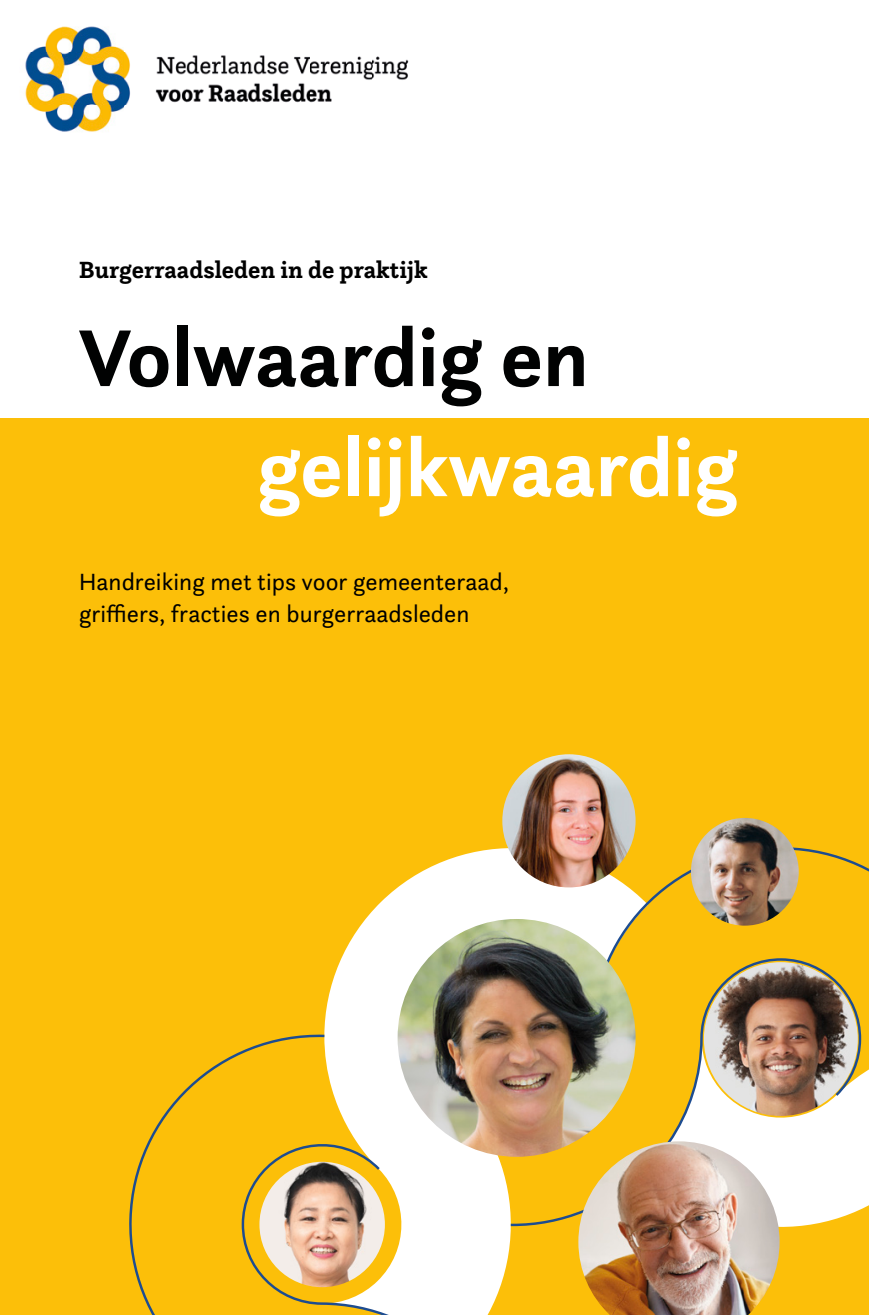
<style>
.page{position:relative;width:869px;height:1315px;background:#fff}
.page>*{position:absolute;margin:0;border:0;box-sizing:border-box;transform-origin:0 0}
.t1{font:700 84px "Questa Sans";color:#fff}
.t2{font:700 84px "Questa Sans";color:#010202}
.t3{font:24.5px/31.5px "Questa Sans";color:#000}
.t4{font:700 24.5px "Questa Slab";color:#000}
</style>
<div class="page">
<div style="left:0;top:418px;width:868px;height:897px;background:#fcbf09"></div>
<img style="left:25px;top:26px;width:384px;height:106px">
<svg style="left:324px;top:829px;width:311px;height:209px"></svg>
<svg style="left:327px;top:1038px;width:541px;height:172px;background:#fef9eb"></svg>
<svg style="left:421px;top:877px;width:359px;height:375px"></svg>
<svg style="left:453px;top:843px;width:415px;height:282px"></svg>
<svg style="left:511px;top:957px;width:348px;height:270px"></svg>
<svg style="left:129px;top:1033px;width:198px;height:282px"></svg>
<svg style="left:242px;top:1134px;width:269px;height:181px"></svg>
<img style="left:703px;top:962px;width:154px;height:154px;border-radius:77px">
<img style="left:578px;top:1141px;width:201px;height:174px">
<img style="left:397px;top:919px;width:238px;height:237px;border-radius:119px">
<img style="left:502px;top:754px;width:133px;height:133px;border-radius:67px">
<img style="left:259px;top:1161px;width:126px;height:126px;border-radius:63px">
<img style="left:690px;top:818px;width:108px;height:107px;border-radius:54px">
<p class="t4" style="left:79px;top:254px;width:350px">Burgerraadsleden in de praktijk</p>
<h1 class="t2" style="left:79px;top:304px;width:511px">Volwaardig en</h1>
<h1 class="t1" style="left:257px;top:414px;width:482px">gelijkwaardig</h1>
<p class="t3" style="left:79px;top:565px;width:431px">Handreiking met tips voor gemeenteraad, griffiers, fracties en burgerraadsleden</p>
</div>
